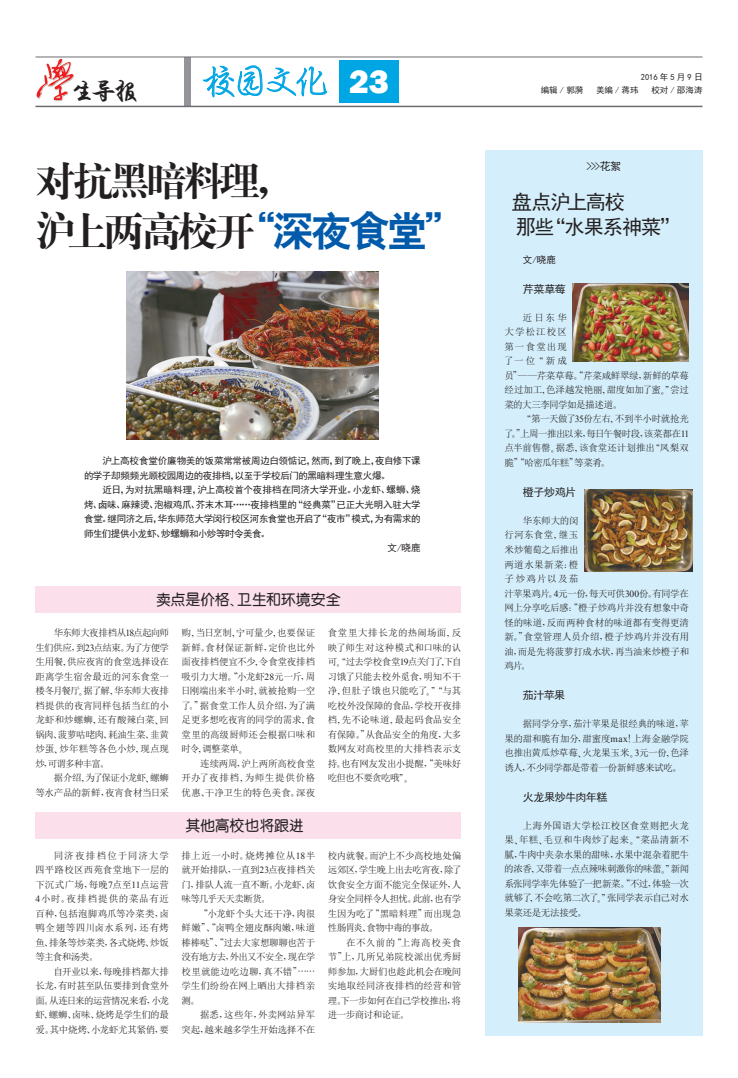
<style>
.page{position:relative;width:738px;height:1078px;background:#fff}
.page>*{position:absolute;margin:0;border:0;box-sizing:border-box;transform-origin:0 0}
.正文{font:41px "H Ya 4 gj";letter-spacing:-.105em;color:#231f20}
.报眉{font:35px "H Yi 2 gj";color:#00a6e4}
.报眉-2{font:800 34px "Franklin Gothic";color:#fff}
.正文-2{font:24px "H Yi 4 gj";color:#231f20;scale:1.1 1}
.正文-3{font:20px "Sim Hei";letter-spacing:-.055em;color:#231f20}
.正文-4{font:15px "H Ye 3 gj";letter-spacing:-.02em;color:#231f20}
.正文-5{font:11px "Sim Hei";letter-spacing:-.045em;color:#231f20}
.正文-6{font:9.5px/14.5px "Sim Sun";letter-spacing:-.025em;color:#231f20;text-align:justify}
.正文-7{font:9.5px/14.5px "Sim Hei";letter-spacing:-.035em;color:#231f20}
.正文-8{font:9.5px/14.5px "Sim Sun";letter-spacing:-.05em;color:#231f20;text-align:right}
.报眉-3{font:8.5px "Sim Hei";color:#231f20}
.报眉-4{font:8.5px "Sim Hei";letter-spacing:.25em;color:#231f20}
.s1{font-family:"H Yb 2 gj";color:#015aaa}
.s2{font-family:"Times New Roman"}
.s3{font-family:"H Ya 2 gj"}
</style>
<div class="page">
<div style="left:35px;top:812px;width:426px;height:26px;background:#fbdfeb"></div>
<div style="left:35px;top:586px;width:426px;height:27px;background:#fbdfeb"></div>
<div style="left:485px;top:150px;width:217px;height:885px;background:#d4effb"></div>
<div style="left:184px;top:57px;width:7px;height:49px;background:#939598"></div>
<svg style="left:202px;top:56px;width:125px;height:52px"></svg>
<img style="left:36px;top:60px;width:38px;height:41px">
<svg style="left:73px;top:79px;width:65px;height:29px"></svg>
<hr style="left:35px;top:57px;width:667px;height:1px;background:#6c6d70">
<hr style="left:35px;top:106px;width:667px;height:1px;background:#6c6d70">
<div style="left:339px;top:61px;width:59px;height:42px;background:#00a6e4"></div>
<img style="left:572px;top:283px;width:116px;height:78px">
<img style="left:126px;top:271px;width:252px;height:168px">
<img style="left:584px;top:489px;width:108px;height:82px">
<img style="left:518px;top:927px;width:142px;height:94px">
<p class="报眉" style="left:201px;top:64px;width:129px">校园文化</p>
<p class="报眉-4" style="left:640px;top:73px;width:63px">2016年5月9日</p>
<p class="正文-2" style="left:71px;top:79px;width:63px">生导报</p>
<p class="报眉-2" style="left:349px;top:60px;width:41px">23</p>
<p class="报眉-3" style="left:540px;top:86px;width:44px">编辑 / 郭漪</p>
<p class="报眉-3" style="left:595px;top:86px;width:44px">美编 / 蒋玮</p>
<p class="报眉-3" style="left:651px;top:86px;width:52px">校对 / 邵海涛</p>
<p class="正文" style="left:35px;top:160px;width:261px">对抗黑暗料理，</p>
<p class="正文" style="left:35px;top:210px;width:430px">沪上两高校开<span class="s1">“深夜食堂”</span></p>
<p class="正文-7" style="left:84px;top:453px;width:338px;text-indent:19px">沪上高校食堂价廉物美的饭菜常常被周边白领惦记，然而，到了晚上，夜自修下课的学子却频频光顾校园周边的夜排档，以至于学校后门的黑暗料理生意火爆。</p>
<p class="正文-7" style="left:84px;top:482px;width:338px;text-align:justify;text-indent:18px">近日，为对抗黑暗料理，沪上高校首个夜排档在同济大学开业。小龙虾、螺蛳、烧烤、卤味、麻辣烫、泡椒鸡爪、芥末木耳……夜排档里的“经典菜”已正大光明入驻大学食堂。继同济之后，华东师范大学闵行校区河东食堂也开启了“夜市”模式，为有需求的师生们提供小龙虾、炒螺蛳和小炒等时令美食。</p>
<p class="正文-7" style="left:387px;top:540px;width:34px">文/晓鹿</p>
<p class="正文-4" style="left:156px;top:592px;width:186px">卖点是价格、卫生和环境安全</p>
<p class="正文-6" style="left:35px;top:625px;width:135px;text-indent:18px">华东师大夜排档从<span class="s2">18</span>点起向师生们供应<span class="s3">，</span>到<span class="s2">23</span>点结束<span class="s3">。</span>为了方便学生用餐<span class="s3">，</span>供应夜宵的食堂选择设在距离学生宿舍最近的河东食堂一楼冬月餐厅<span class="s3">。</span>据了解<span class="s3">，</span>华东师大夜排档提供的夜宵同样包括当红的小龙虾和炒螺蛳<span class="s3">，</span>还有酸辣白菜<span class="s3">、</span>回锅肉<span class="s3">、</span>菠萝咕咾肉<span class="s3">、</span>耗油生菜<span class="s3">、</span>韭黄炒蛋<span class="s3">、</span>炒年糕等各色小炒<span class="s3">，</span>现点现炒<span class="s3">，</span>可谓多种丰富<span class="s3">。</span></p>
<p class="正文-8" style="left:35px;top:770px;width:135px">据介绍<span class="s3">，</span>为了保证小龙虾<span class="s3">、</span>螺蛳<br>等水产品的新鲜<span class="s3">，</span>夜宵食材当日采</p>
<p class="正文-6" style="left:35px;top:847px;width:135px;text-indent:18px">同济夜排档位于同济大学四平路校区西苑食堂地下一层的下沉式广场<span class="s3">，</span>每晚<span class="s2">7</span>点至<span class="s2">11</span>点运营<span class="s2">4</span>小时<span class="s3">。</span>夜排档提供的菜品有近百种<span class="s3">，</span>包括泡脚鸡爪等冷菜类<span class="s3">，</span>卤鸭全翅等四川卤水系列<span class="s3">，</span>还有烤鱼<span class="s3">、</span>排条等炒菜类<span class="s3">，</span>各式烧烤<span class="s3">、</span>炒饭等主食和汤类<span class="s3">。</span></p>
<p class="正文-6" style="left:35px;top:963px;width:135px;text-indent:18px">自开业以来<span class="s3">，</span>每晚排档都大排长龙<span class="s3">，</span>有时甚至队伍要排到食堂外面<span class="s3">。</span>从连日来的运营情况来看<span class="s3">，</span>小龙虾<span class="s3">、</span>螺蛳<span class="s3">、</span>卤味<span class="s3">、</span>烧烤是学生们的最爱<span class="s3">。</span>其中烧烤<span class="s3">、</span>小龙虾尤其紧俏<span class="s3">，</span>要</p>
<p class="正文-6" style="left:181px;top:625px;width:135px">购<span class="s3">，</span>当日烹制<span class="s3">，</span>宁可量少<span class="s3">，</span>也要保证新鲜<span class="s3">。</span>食材保证新鲜<span class="s3">，</span>定价也比外面夜排档便宜不少<span class="s3">，</span>令食堂夜排档吸引力大增<span class="s3">。“</span>小龙虾<span class="s2">28</span>元一斤<span class="s3">，</span>周日刚端出来半小时<span class="s3">，</span>就被抢购一空了<span class="s3">。”</span>据食堂工作人员介绍<span class="s3">，</span>为了满足更多想吃夜宵的同学的需求<span class="s3">，</span>食堂里的高级厨师还会根据口味和时令<span class="s3">，</span>调整菜单<span class="s3">。</span></p>
<p class="正文-6" style="left:181px;top:756px;width:135px;text-indent:18px">连续两周<span class="s3">，</span>沪上两所高校食堂开办了夜排档<span class="s3">，</span>为师生提供价格优惠<span class="s3">、</span>干净卫生的特色美食<span class="s3">。</span>深夜</p>
<p class="正文-4" style="left:185px;top:817px;width:120px">其他高校也将跟进</p>
<p class="正文-6" style="left:181px;top:847px;width:135px">排上近一小时<span class="s3">。</span>烧烤摊位从<span class="s2">18</span>半就开始排队<span class="s3">，</span>一直到<span class="s2">23</span>点夜排档关门<span class="s3">，</span>排队人流一直不断<span class="s3">。</span>小龙虾<span class="s3">、</span>卤味等几乎天天卖断货<span class="s3">。</span></p>
<p class="正文-6" style="left:181px;top:905px;width:135px;text-indent:17px"><span class="s3">“</span>小龙虾个头大还干净<span class="s3">，</span>肉很鲜嫩<span class="s3">”、“</span>卤鸭全翅皮酥肉嫩<span class="s3">，</span>味道棒棒哒<span class="s3">”、“</span>过去大家想聊聊也苦于没有地方去<span class="s3">，</span>外出又不安全<span class="s3">，</span>现在学校里就能边吃边聊<span class="s3">，</span>真不错<span class="s3">”……</span>学生们纷纷在网上晒出大排档亲测<span class="s3">。</span></p>
<p class="正文-6" style="left:181px;top:1007px;width:135px;text-align:right">据悉<span class="s3">，</span>这些年<span class="s3">，</span>外卖网站异军<br>突起<span class="s3">，</span>越来越多学生开始选择不在</p>
<p class="正文-6" style="left:327px;top:625px;width:135px">食堂里大排长龙的热闹场面<span class="s3">，</span>反映了师生对这种模式和口味的认可<span class="s3">。“</span>过去学校食堂<span class="s2">19</span>点关门了<span class="s3">，</span>下自习饿了只能去校外觅食<span class="s3">，</span>明知不干净<span class="s3">，</span>但肚子饿也只能吃了<span class="s3">。”“</span>与其吃校外没保障的食品<span class="s3">，</span>学校开夜排档<span class="s3">，</span>先不论味道<span class="s3">，</span>最起码食品安全有保障<span class="s3">。”</span>从食品安全的角度<span class="s3">，</span>大多数网友对高校里的大排档表示支持<span class="s3">。</span>也有网友发出小提醒<span class="s3">，“</span>美味好吃但也不要贪吃哦<span class="s3">”。</span></p>
<p class="正文-6" style="left:327px;top:847px;width:135px">校内就餐<span class="s3">。</span>而沪上不少高校地处偏远郊区<span class="s3">，</span>学生晚上出去吃宵夜<span class="s3">，</span>除了饮食安全方面不能完全保证外<span class="s3">，</span>人身安全同样令人担忧<span class="s3">。</span>此前<span class="s3">，</span>也有学生因为吃了<span class="s3">“</span>黑暗料理<span class="s3">”</span>而出现急性肠胃炎<span class="s3">、</span>食物中毒的事故<span class="s3">。</span></p>
<p class="正文-6" style="left:327px;top:934px;width:135px;text-indent:18px">在不久前的<span class="s3">“</span>上海高校美食节<span class="s3">”</span>上<span class="s3">，</span>几所兄弟院校派出优秀厨师参加<span class="s3">，</span>大厨们也趁此机会在晚间实地取经同济夜排档的经营和管理<span class="s3">。</span>下一步如何在自己学校推出<span class="s3">，</span>将进一步商讨和论证<span class="s3">。</span></p>
<p class="正文-5" style="left:586px;top:160px;width:36px">&gt;&gt;&gt;花絮</p>
<p class="正文-3" style="left:511px;top:191px;width:114px">盘点沪上高校</p>
<p class="正文-3" style="left:515px;top:216px;width:165px">那些“水果系神菜”</p>
<p class="正文-7" style="left:522px;top:252px;width:34px">文/晓鹿</p>
<p class="正文-5" style="left:522px;top:283px;width:44px">芹菜草莓</p>
<p class="正文-6" style="left:504px;top:310px;width:186px;text-align:left;text-indent:19px">近日东华<br>大学松江校区<br>第一食堂出现<br>了一位<span class="s3">“</span>新成<br>员<span class="s3">”——</span>芹菜草莓<span class="s3">。“</span>芹菜咸鲜翠绿<span class="s3">，</span>新鲜的草莓经过加工<span class="s3">，</span>色泽越发艳丽<span class="s3">，</span>甜度如加了蜜<span class="s3">。”</span>尝过菜的大三李同学如是描述道<span class="s3">。</span></p>
<p class="正文-6" style="left:504px;top:411px;width:186px;text-indent:18px"><span class="s3">“</span>第一天做了<span class="s2">35</span>份左右<span class="s3">，</span>不到半小时就抢光了<span class="s3">。”</span>上周一推出以来<span class="s3">，</span>每日午餐时段<span class="s3">，</span>该菜都在<span class="s2">11</span>点半前售罄<span class="s3">。</span>据悉<span class="s3">，</span>该食堂还计划推出<span class="s3">“</span>凤梨双脆<span class="s3">”“</span>哈密瓜年糕<span class="s3">”</span>等菜肴<span class="s3">。</span></p>
<p class="正文-5" style="left:522px;top:486px;width:55px">橙子炒鸡片</p>
<p class="正文-6" style="left:504px;top:513px;width:186px;text-align:left;text-indent:19px">华东师大的闵<br>行河东食堂<span class="s3">，</span>继玉<br>米炒葡萄之后推出<br>两道水果新菜<span class="s3">：</span>橙<br>子炒鸡片以及茄<br>汁苹果鸡片<span class="s3">。</span><span class="s2">4</span>元一份<span class="s3">，</span>每天可供<span class="s2">300</span>份<span class="s3">。</span>有同学在网上分享吃后感<span class="s3">：“</span>橙子炒鸡片并没有想象中奇怪的味道<span class="s3">，</span>反而两种食材的味道都有变得更清新<span class="s3">。”</span>食堂管理人员介绍<span class="s3">，</span>橙子炒鸡片并没有用油<span class="s3">，</span>而是先将菠萝打成水状<span class="s3">，</span>再当油来炒橙子和鸡片<span class="s3">。</span></p>
<p class="正文-5" style="left:522px;top:689px;width:44px">茄汁苹果</p>
<p class="正文-6" style="left:504px;top:716px;width:186px;text-indent:18px">据同学分享<span class="s3">，</span>茄汁苹果是很经典的味道<span class="s3">，</span>苹果的甜和脆有加分<span class="s3">，</span>甜蜜度<span class="s2">max</span><span class="s3">！</span>上海金融学院也推出黄瓜炒草莓<span class="s3">、</span>火龙果玉米<span class="s3">。</span><span class="s2">3</span>元一份<span class="s3">，</span>色泽诱人<span class="s3">，</span>不少同学都是带着一份新鲜感来试吃<span class="s3">。</span></p>
<p class="正文-5" style="left:522px;top:791px;width:86px">火龙果炒牛肉年糕</p>
<p class="正文-6" style="left:504px;top:817px;width:186px;text-indent:19px">上海外国语大学松江校区食堂则把火龙果<span class="s3">、</span>年糕<span class="s3">、</span>毛豆和牛肉炒了起来<span class="s3">。“</span>菜品清新不腻<span class="s3">，</span>牛肉中夹杂水果的甜味<span class="s3">，</span>水果中混杂着肥牛的浓香<span class="s3">，</span>又带着一点点辣味刺激你的味蕾<span class="s3">。”</span>新闻系张同学率先体验了一把新菜<span class="s3">。“</span>不过<span class="s3">，</span>体验一次就够了<span class="s3">，</span>不会吃第二次了<span class="s3">。”</span>张同学表示自己对水果菜还是无法接受<span class="s3">。</span></p>
</div>
